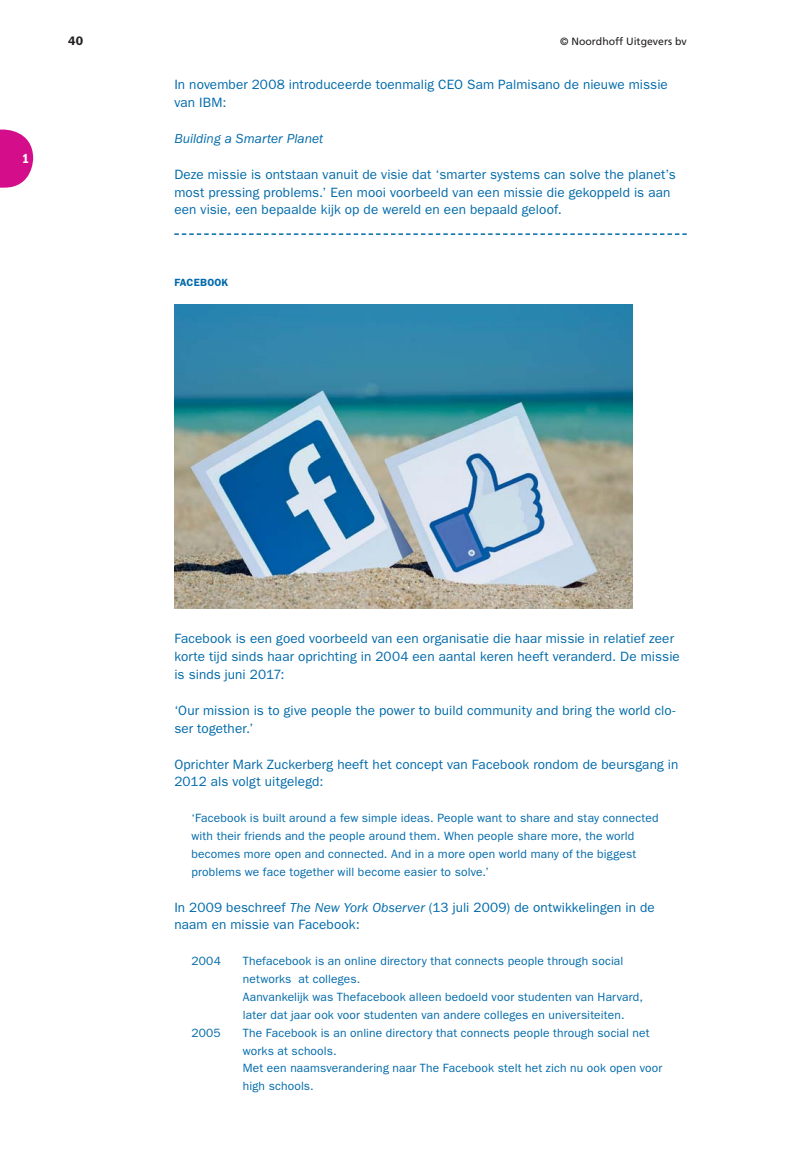
<style>
.page{position:relative;width:808px;height:1149px;background:#fff}
.page>*{position:absolute;margin:0;border:0;box-sizing:border-box;transform-origin:0 0}
.t1{font:13.5px/17.9px "ITC Franklin Gothic Std";letter-spacing:.01em;color:#006aaa}
.t2{font:italic 13.5px "ITC Franklin Gothic Std";color:#006aaa}
.t3{font:13.5px "ITC Franklin Gothic Std Dm Cd";color:#fff}
.t4{font:600 12.3px "ITC Franklin Gothic Std";color:#231f20}
.t5{font:12px/17.9px "ITC Franklin Gothic Std";letter-spacing:.015em;color:#006aaa}
.t6{font:10.5px "Frutiger LT Std";color:#231f20}
.t7{font:600 10.5px "ITC Franklin Gothic Std";letter-spacing:.02em;color:#006aaa}
.s1{font-style:italic}
</style>
<div class="page">
<svg style="left:0;top:129px;width:33px;height:59px"></svg>
<div style="left:0;top:146px;width:29px;height:26px;background:#d40e8a"></div>
<svg style="left:174px;top:233px;width:513px;height:2px"></svg>
<img style="left:175px;top:305px;width:458px;height:303px">
<p class="t3" style="left:22px;top:153px;width:8px">1</p>
<p class="t4" style="left:68px;top:36px;width:17px">40</p>
<p class="t6" style="left:560px;top:36px;width:128px">© Noordhoff Uitgevers bv</p>
<p class="t1" style="left:174px;top:77px;width:495px">In november 2008 introduceerde toenmalig CEO Sam Palmisano de nieuwe missie van IBM:</p>
<p class="t2" style="left:174px;top:133px;width:151px">Building a Smarter Planet</p>
<p class="t1" style="left:174px;top:166px;width:503px">Deze missie is ontstaan vanuit de visie dat ‘smarter systems can solve the planet’s most pressing problems.’ Een mooi voorbeeld van een missie die gekoppeld is aan een visie, een bepaalde kijk op de wereld en een bepaald geloof.</p>
<p class="t7" style="left:174px;top:278px;width:55px">FACEBOOK</p>
<p class="t1" style="left:174px;top:630px;width:507px">Facebook is een goed voorbeeld van een organisatie die haar missie in relatief zeer korte tijd sinds haar oprichting in 2004 een aantal keren heeft veranderd. De missie is sinds juni 2017:</p>
<p class="t1" style="left:174px;top:702px;width:503px">‘Our mission is to give people the power to build community and bring the world clo&shy;ser together.’</p>
<p class="t1" style="left:174px;top:755px;width:506px">Oprichter Mark Zuckerberg heeft het concept van Facebook rondom de beursgang in<br>2012 als volgt uitgelegd:</p>
<p class="t5" style="left:191px;top:809px;width:469px">‘Facebook is built around a few simple ideas. People want to share and stay connected with their friends and the people around them. When people share more, the world becomes more open and connected. And in a more open world many of the biggest problems we face together will become easier to solve.’</p>
<p class="t1" style="left:174px;top:898px;width:482px">In 2009 beschreef <span class="s1">The New York Observer</span> (13 juli 2009) de ontwikkelingen in de naam en missie van Facebook:</p>
<p class="t5" style="left:191px;top:952px;width:31px">2004</p>
<p class="t5" style="left:243px;top:952px;width:402px">Thefacebook is an online directory that connects people through social networks at colleges.<br>Aanvankelijk was Thefacebook alleen bedoeld voor studenten van Harvard, later dat jaar ook voor studenten van andere colleges en universiteiten.</p>
<p class="t5" style="left:191px;top:1024px;width:31px">2005</p>
<p class="t5" style="left:243px;top:1024px;width:421px">The Facebook is an online directory that connects people through social net works at schools.<br>Met een naamsverandering naar The Facebook stelt het zich nu ook open voor high schools.</p>
</div>
